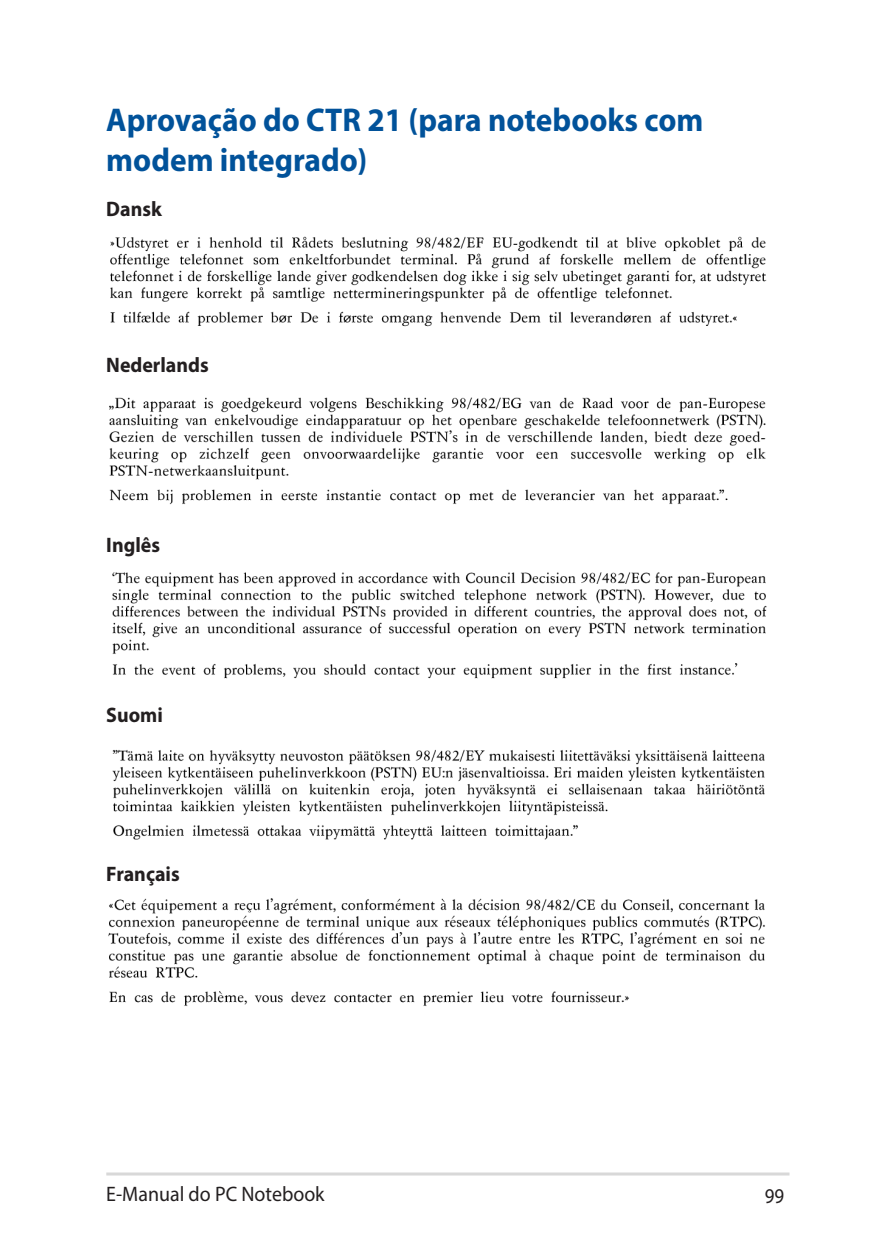
<style>
.page{position:relative;width:893px;height:1259px;background:#fff}
.page>*{position:absolute;margin:0;border:0;box-sizing:border-box;transform-origin:0 0}
.t1{font:700 33px/39.6px "Myriad Pro";color:#01529a;scale:.95 1}
.t2{font:700 21px "Myriad Pro";color:#231f20;scale:.95 1}
.t3{font:21px "Myriad Pro";color:#231f20;scale:.95 1}
.t4{font:21px "Myriad Pro";color:#231f20;scale:.9 1}
</style>
<div class="page">
<hr style="left:106px;top:1172px;width:683px;height:3px;background:#d8d8d8">
<img style="left:110px;top:236px;width:657px;height:91px">
<img style="left:109px;top:397px;width:657px;height:108px">
<img style="left:112px;top:572px;width:655px;height:107px">
<img style="left:112px;top:749px;width:653px;height:91px">
<img style="left:108px;top:898px;width:657px;height:108px">
<p class="t1" style="left:106px;top:99px;width:630px">Aprovação do CTR 21 (para notebooks com modem integrado)</p>
<p class="t2" style="left:106px;top:195px;width:60px">Dansk</p>
<p class="t2" style="left:106px;top:351px;width:109px">Nederlands</p>
<p class="t2" style="left:106px;top:531px;width:58px">Inglês</p>
<p class="t2" style="left:106px;top:701px;width:61px">Suomi</p>
<p class="t2" style="left:106px;top:860px;width:79px">Français</p>
<p class="t3" style="left:106px;top:1180px;width:231px">E-Manual do PC Notebook</p>
<p class="t4" style="left:765px;top:1182px;width:23px">99</p>
</div>
